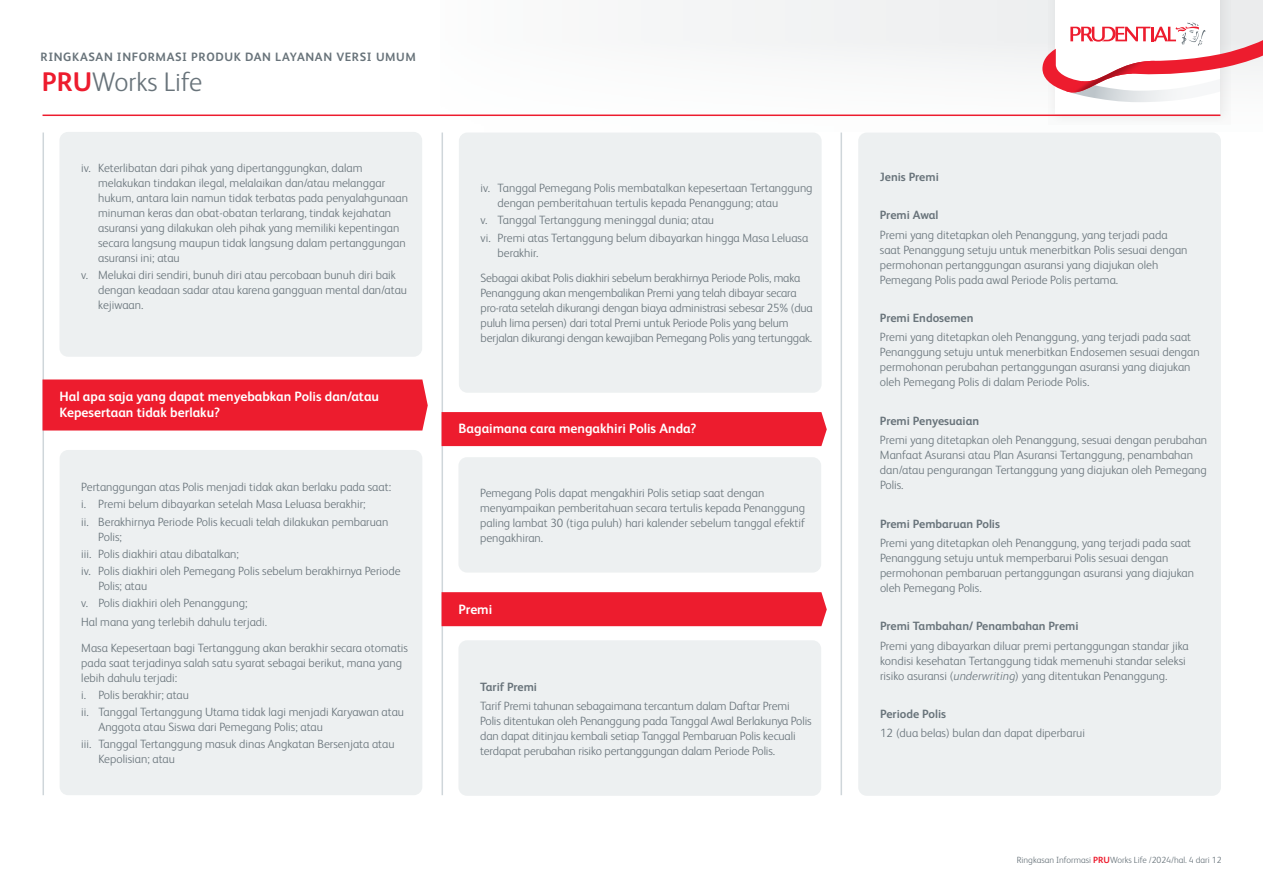
<style>
.page{position:relative;width:1263px;height:893px;background:#fff}
.page>*{position:absolute;margin:0;border:0;box-sizing:border-box;transform-origin:0 0}
.t1{font:300 27px "FS Albert Pro";color:#68737a}
.t2{font:700 13.5px/16.2px "FS Albert Pro";color:#fff}
.t3{font:700 12.15px "FS Albert Pro";letter-spacing:.05em;color:#68737a}
.t4{font:300 12px/15px "FS Albert Pro";color:#68737a}
.t5{font:700 12px "FS Albert Pro";color:#68737a}
.t6{font:300 9px "FS Albert Pro";color:#68737a}
.s1{font-size:12px}
.s2{font-weight:700;color:#ed1c2e}
.s3{font-style:italic}
</style>
<div class="page">
<hr style="left:43px;top:133px;width:1px;height:662px;background:#cfd6da">
<div style="left:441px;top:0;width:822px;height:132px;background:#f9f9f9"></div>
<svg style="left:1048px;top:0;width:183px;height:117px"></svg>
<div style="left:1056px;top:0;width:164px;height:114px;background:#fff"></div>
<svg style="left:1042px;top:22px;width:221px;height:80px"></svg>
<hr style="left:43px;top:115px;width:1177px;height:1px;background:#ed1c2e">
<hr style="left:441px;top:133px;width:2px;height:662px;background:#cfd6da">
<hr style="left:840px;top:133px;width:2px;height:662px;background:#cfd6da">
<div style="left:59px;top:132px;width:363px;height:225px;background:#edf0f1;border-radius:9px"></div>
<div style="left:43px;top:379px;width:385px;height:51px;background:#ed1c2e"></div>
<div style="left:60px;top:450px;width:362px;height:345px;background:#edf0f1;border-radius:9px"></div>
<div style="left:459px;top:133px;width:363px;height:260px;background:#edf0f1;border-radius:9px"></div>
<div style="left:441px;top:412px;width:386px;height:34px;background:#ed1c2e"></div>
<div style="left:441px;top:592px;width:386px;height:34px;background:#ed1c2e"></div>
<div style="left:858px;top:133px;width:363px;height:663px;background:#edf0f1;border-radius:9px"></div>
<div style="left:458px;top:457px;width:363px;height:116px;background:#edf0f1;border-radius:9px"></div>
<div style="left:458px;top:640px;width:363px;height:156px;background:#edf0f1;border-radius:9px"></div>
<p class="t3" style="left:41px;top:48px;width:377px">RINGKASAN INFORMASI PRODUK DAN LAYANAN VERSI <span class="s1">UMUM</span></p>
<h1 class="t1" style="left:42px;top:63px;width:162px"><span class="s2">PRU</span>Works Life</h1>
<p class="t4" style="left:98px;top:159px;width:311px;text-indent:-17px">iv. Keterlibatan dari pihak yang dipertanggungkan, dalam melakukan tindakan ilegal, melalaikan dan/atau melanggar hukum, antara lain namun tidak terbatas pada penyalahgunaan minuman keras dan obat-obatan terlarang, tindak kejahatan asuransi yang dilakukan oleh pihak yang memiliki kepentingan secara langsung maupun tidak langsung dalam pertanggungan asuransi ini; atau</p>
<p class="t4" style="left:98px;top:267px;width:310px;text-indent:-17px">v. Melukai diri sendiri, bunuh diri atau percobaan bunuh diri baik dengan keadaan sadar atau karena gangguan mental dan/atau kejiwaan.</p>
<p class="t2" style="left:60px;top:388px;width:321px">Hal apa saja yang dapat menyebabkan Polis dan/atau<br>Kepesertaan tidak berlaku?</p>
<p class="t4" style="left:81px;top:478px;width:311px;line-height:17.1px">Pertanggungan atas Polis menjadi tidak akan berlaku pada saat: i. Premi belum dibayarkan setelah Masa Leluasa berakhir;<br>ii. Berakhirnya Periode Polis kecuali telah dilakukan pembaruan</p>
<p class="t4" style="left:81px;top:527px;width:321px;line-height:17.1px;text-indent:17px">Polis;<br>iii. Polis diakhiri atau dibatalkan;<br>iv. Polis diakhiri oleh Pemegang Polis sebelum berakhirnya Periode</p>
<p class="t4" style="left:81px;top:576px;width:168px;line-height:17.1px;text-indent:17px">Polis; atau<br>v. Polis diakhiri oleh Penanggung;</p>
<p class="t4" style="left:81px;top:608px;width:328px;line-height:25.7px">Hal mana yang terlebih dahulu terjadi.<br>Masa Kepesertaan bagi Tertanggung akan berakhir secara otomatis</p>
<p class="t4" style="left:81px;top:654px;width:322px">pada saat terjadinya salah satu syarat sebagai berikut, mana yang lebih dahulu terjadi:</p>
<p class="t4" style="left:81px;top:685px;width:324px;line-height:17.1px">i. Polis berakhir; atau<br>ii. Tanggal Tertanggung Utama tidak lagi menjadi Karyawan atau</p>
<p class="t4" style="left:81px;top:718px;width:315px;line-height:17.1px;text-indent:17px">Anggota atau Siswa dari Pemegang Polis; atau<br>iii. Tanggal Tertanggung masuk dinas Angkatan Bersenjata atau</p>
<p class="t4" style="left:98px;top:751px;width:78px">Kepolisian; atau</p>
<p class="t4" style="left:497px;top:180px;width:316px;text-indent:-17px">iv. Tanggal Pemegang Polis membatalkan kepesertaan Tertanggung dengan pemberitahuan tertulis kepada Penanggung; atau</p>
<p class="t4" style="left:481px;top:211px;width:329px;line-height:17.1px">v. Tanggal Tertanggung meninggal dunia; atau<br>vi. Premi atas Tertanggung belum dibayarkan hingga Masa Leluasa</p>
<p class="t4" style="left:481px;top:239px;width:321px;line-height:25.7px;text-indent:17px">berakhir.<br>Sebagai akibat Polis diakhiri sebelum berakhirnya Periode Polis, maka</p>
<p class="t4" style="left:481px;top:285px;width:334px">Penanggung akan mengembalikan Premi yang telah dibayar secara pro-rata setelah dikurangi dengan biaya administrasi sebesar 25% (dua puluh lima persen) dari total Premi untuk Periode Polis yang belum berjalan dikurangi dengan kewajiban Pemegang Polis yang tertunggak.</p>
<p class="t2" style="left:459px;top:420px;width:239px">Bagaimana cara mengakhiri Polis Anda?</p>
<p class="t4" style="left:480px;top:485px;width:326px">Pemegang Polis dapat mengakhiri Polis setiap saat dengan menyampaikan pemberitahuan secara tertulis kepada Penanggung paling lambat 30 (tiga puluh) hari kalender sebelum tanggal efektif pengakhiran.</p>
<p class="t2" style="left:459px;top:600px;width:35px">Premi</p>
<p class="t5" style="left:480px;top:678px;width:58px">Tarif Premi</p>
<p class="t4" style="left:480px;top:697px;width:333px">Tarif Premi tahunan sebagaimana tercantum dalam Daftar Premi Polis ditentukan oleh Penanggung pada Tanggal Awal Berlakunya Polis dan dapat ditinjau kembali setiap Tanggal Pembaruan Polis kecuali terdapat perubahan risiko pertanggungan dalam Periode Polis.</p>
<p class="t5" style="left:880px;top:168px;width:60px">Jenis Premi</p>
<p class="t5" style="left:880px;top:207px;width:60px">Premi Awal</p>
<p class="t4" style="left:880px;top:226px;width:309px">Premi yang ditetapkan oleh Penanggung, yang terjadi pada saat Penanggung setuju untuk menerbitkan Polis sesuai dengan permohonan pertanggungan asuransi yang diajukan oleh Pemegang Polis pada awal Periode Polis pertama.</p>
<p class="t5" style="left:880px;top:310px;width:95px">Premi Endosemen</p>
<p class="t4" style="left:880px;top:329px;width:321px">Premi yang ditetapkan oleh Penanggung, yang terjadi pada saat Penanggung setuju untuk menerbitkan Endosemen sesuai dengan permohonan perubahan pertanggungan asuransi yang diajukan oleh Pemegang Polis di dalam Periode Polis.</p>
<p class="t5" style="left:880px;top:412px;width:101px">Premi Penyesuaian</p>
<p class="t4" style="left:880px;top:432px;width:329px">Premi yang ditetapkan oleh Penanggung, sesuai dengan perubahan Manfaat Asuransi atau Plan Asuransi Tertanggung, penambahan dan/atau pengurangan Tertanggung yang diajukan oleh Pemegang Polis.</p>
<p class="t5" style="left:880px;top:515px;width:122px">Premi Pembaruan Polis</p>
<p class="t4" style="left:880px;top:535px;width:316px">Premi yang ditetapkan oleh Penanggung, yang terjadi pada saat Penanggung setuju untuk memperbarui Polis sesuai dengan permohonan pembaruan pertanggungan asuransi yang diajukan oleh Pemegang Polis.</p>
<p class="t5" style="left:880px;top:618px;width:200px">Premi Tambahan/ Penambahan Premi</p>
<p class="t4" style="left:880px;top:637px;width:310px">Premi yang dibayarkan diluar premi pertanggungan standar jika kondisi kesehatan Tertanggung tidak memenuhi standar seleksi risiko asuransi (<span class="s3">underwriting</span>) yang ditentukan Penanggung.</p>
<p class="t5" style="left:880px;top:706px;width:68px">Periode Polis</p>
<p class="t4" style="left:880px;top:725px;width:206px">12 (dua belas) bulan dan dapat diperbarui</p>
<p class="t6" style="left:1017px;top:853px;width:206px">Ringkasan Informasi <span class="s2">PRU</span>Works Life /2024/hal. 4 dari 12</p>
</div>
